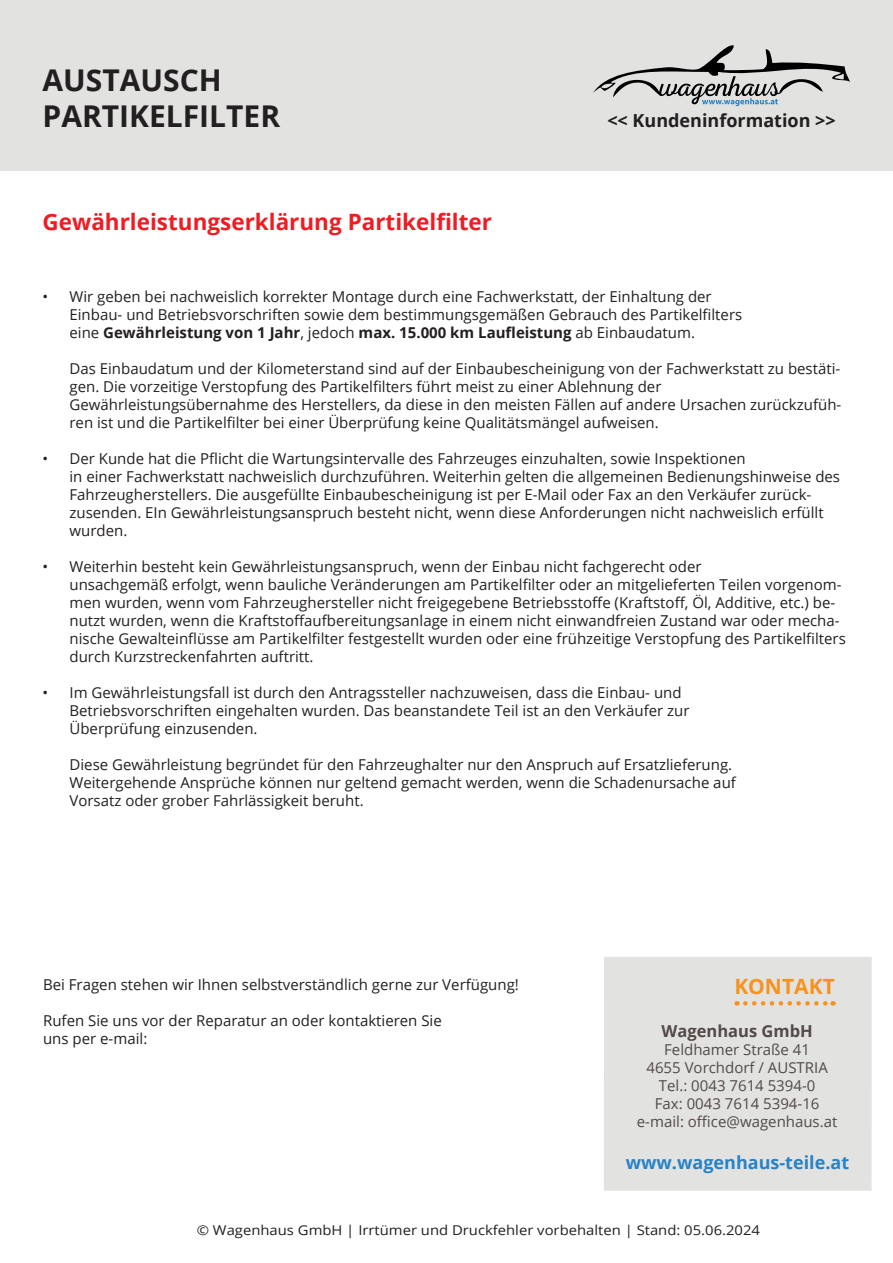
<style>
.page{position:relative;width:893px;height:1263px;background:#fff}
.page>*{position:absolute;margin:0;border:0;box-sizing:border-box;transform-origin:0 0}
.t1{font:700 30px/36px "Open Sans";color:#231f20}
.t2{font:700 22.5px "Open Sans";color:#ee1d23}
.t3{font:700 21px "Open Sans";color:#f7931d}
.t4{font:700 18px "Open Sans";color:#2783c5}
.t5{font:700 18px "Open Sans";color:#231f20}
.t6{font:700 16.5px "Open Sans";color:#524a47}
.t7{font:15px/18px "Open Sans";color:#231f20}
.t8{font:15px/18px "Open Sans";color:#524a47;text-align:center}
.t9{font:13.5px "Open Sans";color:#231f20;scale:1.1 1}
.s1{font-weight:700}
</style>
<div class="page">
<div style="left:0;top:0;width:893px;height:170px;background:#e2e2e1"></div>
<div style="left:604px;top:957px;width:268px;height:234px;background:#e2e2e1"></div>
<svg style="left:745px;top:1001px;width:89px;height:4px"></svg>
<svg style="left:593px;top:45px;width:257px;height:61px"></svg>
<h1 class="t1" style="left:43px;top:61px;width:239px">AUSTAUSCH<br>PARTIKELFILTER</h1>
<h2 class="t2" style="left:43px;top:206px;width:451px">Gewährleistungserklärung Partikelfilter</h2>
<p class="t5" style="left:607px;top:108px;width:230px">&lt;&lt; Kundeninformation &gt;&gt;</p>
<p class="t7" style="left:70px;top:287px;width:674px;text-indent:-27px">• Wir geben bei nachweislich korrekter Montage durch eine Fachwerkstatt, der Einhaltung der<br>Einbau- und Betriebsvorschriften sowie dem bestimmungsgemäßen Gebrauch des Partikelfilters eine <span class="s1">Gewährleistung von 1 Jahr</span>, jedoch <span class="s1">max. 15.000 km Laufleistung</span> ab Einbaudatum.</p>
<p class="t7" style="left:70px;top:359px;width:773px">Das Einbaudatum und der Kilometerstand sind auf der Einbaubescheinigung von der Fachwerkstatt zu bestäti&shy;gen. Die vorzeitige Verstopfung des Partikelfilters führt meist zu einer Ablehnung der Gewährleistungsübernahme des Herstellers, da diese in den meisten Fällen auf andere Ursachen zurückzufüh&shy;ren ist und die Partikelfilter bei einer Überprüfung keine Qualitätsmängel aufweisen.</p>
<p class="t7" style="left:70px;top:449px;width:772px;text-indent:-27px">• Der Kunde hat die Pflicht die Wartungsintervalle des Fahrzeuges einzuhalten, sowie Inspektionen<br>in einer Fachwerkstatt nachweislich durchzuführen. Weiterhin gelten die allgemeinen Bedienungshinweise des Fahrzeugherstellers. Die ausgefüllte Einbaubescheinigung ist per E-Mail oder Fax an den Verkäufer zurück&shy;zusenden. EIn Gewährleistungsanspruch besteht nicht, wenn diese Anforderungen nicht nachweislich erfüllt wurden.</p>
<p class="t7" style="left:70px;top:557px;width:778px;text-indent:-27px">• Weiterhin besteht kein Gewährleistungsanspruch, wenn der Einbau nicht fachgerecht oder<br>unsachgemäß erfolgt, wenn bauliche Veränderungen am Partikelfilter oder an mitgelieferten Teilen vorgenom&shy;men wurden, wenn vom Fahrzeughersteller nicht freigegebene Betriebsstoffe (Kraftstoff, Öl, Additive, etc.) be&shy;nutzt wurden, wenn die Kraftstoffaufbereitungsanlage in einem nicht einwandfreien Zustand war oder mecha&shy;nische Gewalteinflüsse am Partikelfilter festgestellt wurden oder eine frühzeitige Verstopfung des Partikelfilters durch Kurzstreckenfahrten auftritt.</p>
<p class="t7" style="left:70px;top:683px;width:622px;text-indent:-27px">• Im Gewährleistungsfall ist durch den Antragssteller nachzuweisen, dass die Einbau- und<br>Betriebsvorschriften eingehalten wurden. Das beanstandete Teil ist an den Verkäufer zur<br>Überprüfung einzusenden.</p>
<p class="t7" style="left:70px;top:755px;width:668px">Diese Gewährleistung begründet für den Fahrzeughalter nur den Anspruch auf Ersatzlieferung.<br>Weitergehende Ansprüche können nur geltend gemacht werden, wenn die Schadenursache auf<br>Vorsatz oder grober Fahrlässigkeit beruht.</p>
<p class="t7" style="left:43px;top:975px;width:477px">Bei Fragen stehen wir Ihnen selbstverständlich gerne zur Verfügung!</p>
<p class="t7" style="left:43px;top:1011px;width:400px">Rufen Sie uns vor der Reparatur an oder kontaktieren Sie uns per e-mail:</p>
<h3 class="t3" style="left:734px;top:972px;width:102px">KONTAKT</h3>
<p class="t6" style="left:661px;top:1019px;width:153px">Wagenhaus GmbH</p>
<p class="t8" style="left:637px;top:1040px;width:202px">Feldhamer Straße 41<br>4655 Vorchdorf / AUSTRIA<br>Tel.: 0043 7614 5394-0<br>Fax: 0043 7614 5394-16 e-mail: office@wagenhaus.at</p>
<p class="t4" style="left:626px;top:1149px;width:225px">www.wagenhaus-teile.at</p>
<p class="t9" style="left:197px;top:1221px;width:513px">© Wagenhaus GmbH | Irrtümer und Druckfehler vorbehalten | Stand: 05.06.2024</p>
</div>
